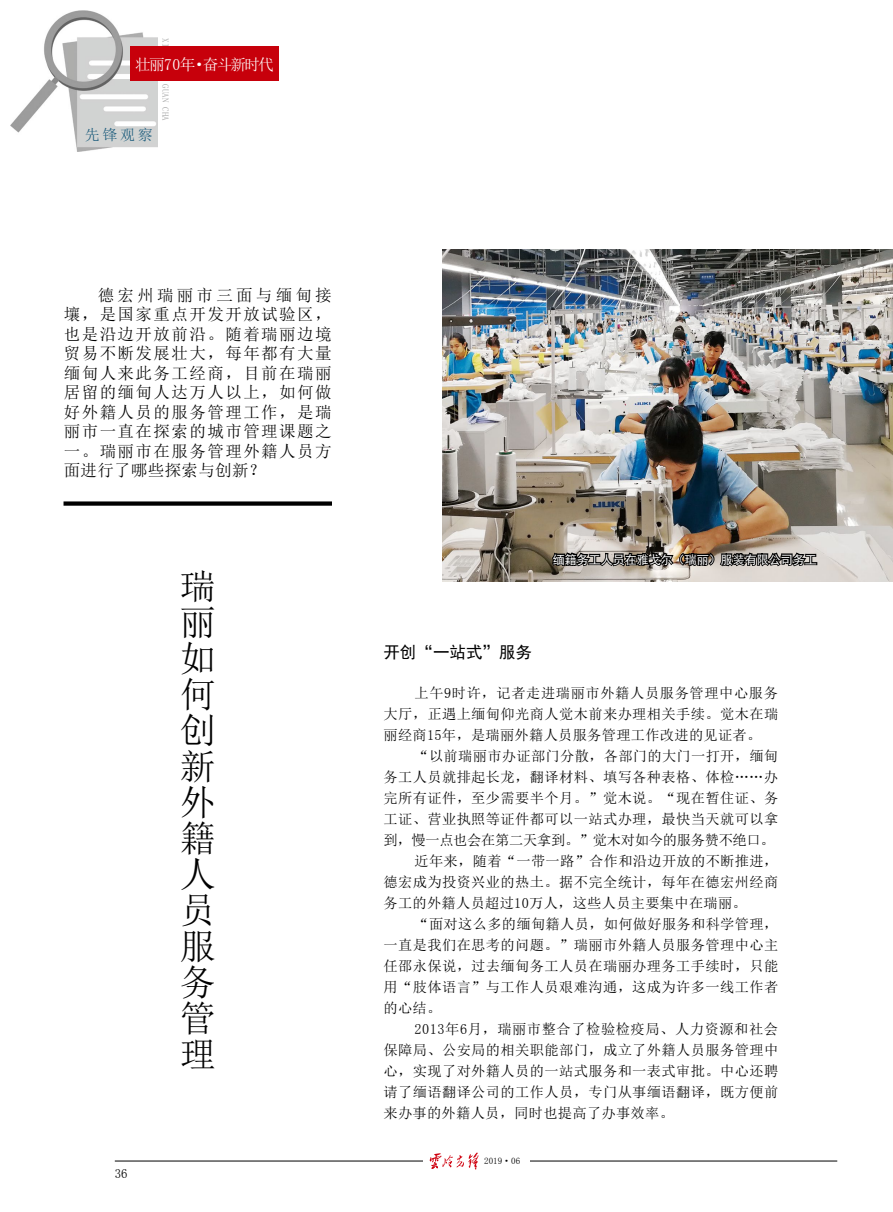
<style>
.page{position:relative;width:893px;height:1212px;background:#fff}
.page>*{position:absolute;margin:0;border:0;box-sizing:border-box;transform-origin:0 0}
.t1{font:36px/36px "Sim Sun";color:#000;text-align:justify}
.t2{font:16.5px/19.5px "Sim Sun";letter-spacing:.09em;color:#000;text-align:justify}
.t3{font:16.5px "Sim Hei";color:#000}
.t4{font:15.75px "Sim Sun";letter-spacing:-.12em;color:#fff}
.t5{font:15px "Sim Sun";color:#195a7b}
.t6{font:14.25px/21px "Sim Sun";letter-spacing:.025em;color:#000;text-align:justify}
.t7{font:14.25px "Sim Sun";letter-spacing:-.02em;color:#000}
.t8{font:12.75px "Sim Sun";color:#000}
.t9{font:12px "Sim Hei";color:#fff}
.t10{font:9px "Sim Sun";color:#000}
.t11{font:8.85px "Sim Sun";letter-spacing:.02em;color:#9fa0a0}
</style>
<div class="page">
<hr style="left:115px;top:1161px;width:722px;height:1px;background:#000">
<div style="left:423px;top:1152px;width:106px;height:17px;background:#fff"></div>
<svg style="left:430px;top:1152px;width:48px;height:17px"></svg>
<img style="left:10px;top:11px;width:147px;height:141px">
<div style="left:64px;top:501px;width:268px;height:5px;background:#000"></div>
<img style="left:442px;top:249px;width:451px;height:332px">
<svg style="left:550px;top:543px;width:268px;height:39px;background:#968e86"></svg>
<div style="left:130px;top:47px;width:149px;height:34px;background:#c7000b"></div>
<p class="t11" style="left:170px;top:38px;width:84px;rotate:90deg">XIAN FENG GUAN CHA</p>
<p class="t4" style="left:135px;top:57px;width:140px">壮丽7 0年·奋斗新时代</p>
<p class="t5" style="left:85px;top:128px;width:70px">先锋观察</p>
<p class="t2" style="left:64px;top:285px;width:269px;text-indent:34px">德宏州瑞丽市三面与缅甸接壤，是国家重点开发开放试验区，也是沿边开放前沿。随着瑞丽边境贸易不断发展壮大，每年都有大量缅甸人来此务工经商，目前在瑞丽居留的缅甸人达万人以上，如何做好外籍人员的服务管理工作，是瑞丽市一直在探索的城市管理课题之一。瑞丽市在服务管理外籍人员方面进行了哪些探索与创新？</p>
<p class="t8" style="left:115px;top:1166px;width:14px">36</p>
<h1 class="t1" style="left:180px;top:568px;width:36px">瑞丽如何创新外籍人员服务管理</h1>
<p class="t9" style="left:553px;top:553px;width:265px">缅籍务工人员在雅戈尔（瑞丽）服装有限公司务工</p>
<p class="t3" style="left:383px;top:643px;width:150px">开创“一站式”服务</p>
<p class="t6" style="left:383px;top:682px;width:396px;text-indent:31px">上午9时许，记者走进瑞丽市外籍人员服务管理中心服务大厅，正遇上缅甸仰光商人觉木前来办理相关手续。觉木在瑞丽经商15年，是瑞丽外籍人员服务管理工作改进的见证者。</p>
<p class="t6" style="left:414px;top:745px;width:365px">“以前瑞丽市办证部门分散，各部门的大门一打开，缅甸</p>
<p class="t6" style="left:383px;top:766px;width:396px">务工人员就排起长龙，翻译材料、填写各种表格、体检……办</p>
<p class="t6" style="left:383px;top:787px;width:396px">完所有证件，至少需要半个月。”觉木说。“现在暂住证、务</p>
<p class="t6" style="left:383px;top:808px;width:396px">工证、营业执照等证件都可以一站式办理，最快当天就可以拿</p>
<p class="t7" style="left:383px;top:832px;width:393px">到，慢一点也会在第二天拿到。”觉木对如今的服务赞不绝口。</p>
<p class="t6" style="left:414px;top:850px;width:365px">近年来，随着“一带一路”合作和沿边开放的不断推进，</p>
<p class="t6" style="left:383px;top:871px;width:396px">德宏成为投资兴业的热土。据不完全统计，每年在德宏州经商</p>
<p class="t6" style="left:383px;top:892px;width:365px">务工的外籍人员超过10万人，这些人员主要集中在瑞丽。</p>
<p class="t6" style="left:414px;top:913px;width:365px">“面对这么多的缅甸籍人员，如何做好服务和科学管理，</p>
<p class="t6" style="left:383px;top:934px;width:396px">一直是我们在思考的问题。”瑞丽市外籍人员服务管理中心主</p>
<p class="t6" style="left:383px;top:955px;width:396px">任邵永保说，过去缅甸务工人员在瑞丽办理务工手续时，只能</p>
<p class="t6" style="left:383px;top:976px;width:396px">用“肢体语言”与工作人员艰难沟通，这成为许多一线工作者</p>
<p class="t6" style="left:383px;top:997px;width:59px">的心结。</p>
<p class="t6" style="left:414px;top:1018px;width:365px">2013年6月，瑞丽市整合了检验检疫局、人力资源和社会</p>
<p class="t6" style="left:383px;top:1039px;width:396px">保障局、公安局的相关职能部门，成立了外籍人员服务管理中</p>
<p class="t6" style="left:383px;top:1060px;width:396px">心，实现了对外籍人员的一站式服务和一表式审批。中心还聘</p>
<p class="t6" style="left:383px;top:1081px;width:396px">请了缅语翻译公司的工作人员，专门从事缅语翻译，既方便前</p>
<p class="t6" style="left:383px;top:1102px;width:292px">来办事的外籍人员，同时也提高了办事效率。</p>
<p class="t10" style="left:484px;top:1156px;width:37px">2019·06</p>
</div>
